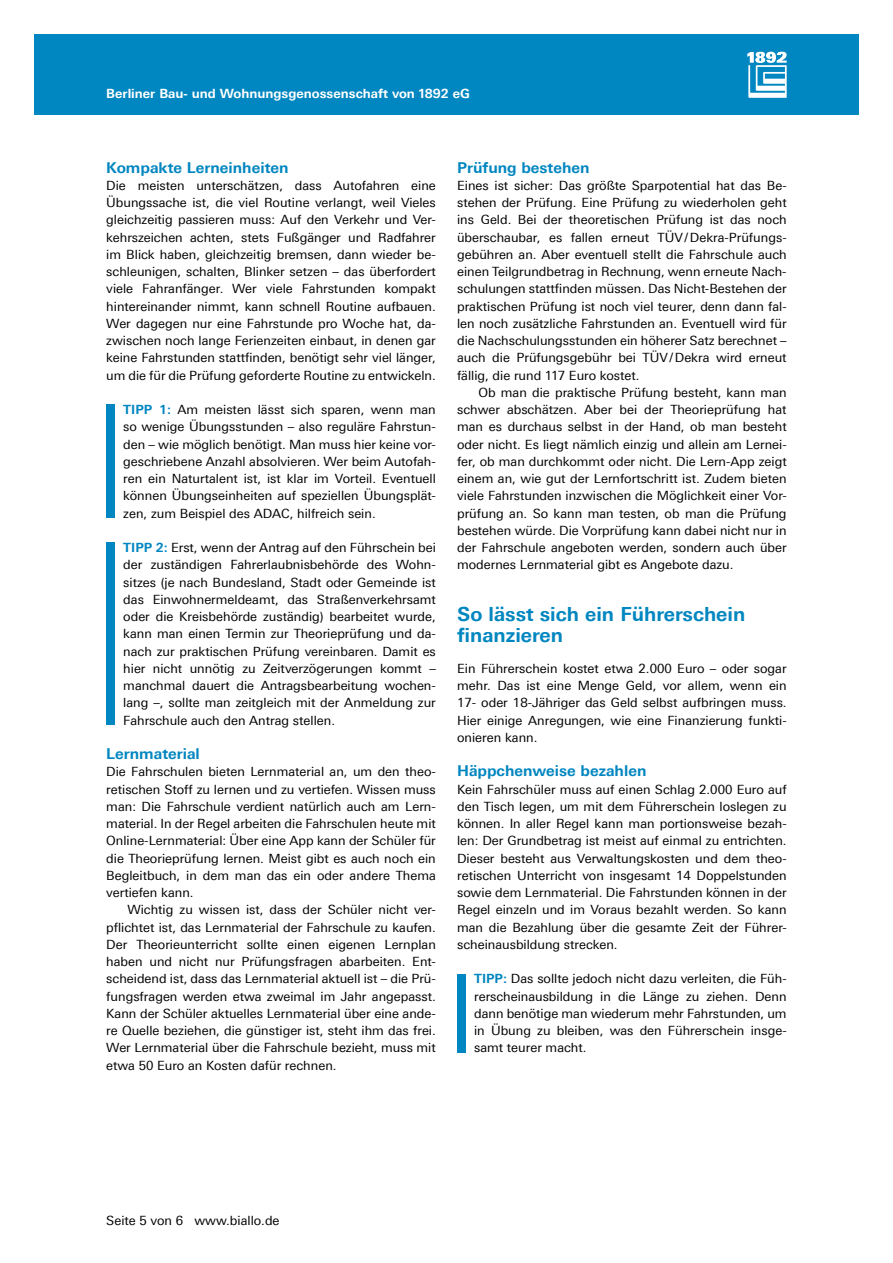
<style>
.page{position:relative;width:893px;height:1263px;background:#fff}
.page>*{position:absolute;margin:0;border:0;box-sizing:border-box;transform-origin:0 0}
.t1{font:700 19.5px/21px "Linotype Univers 630";color:#0086c0}
.t2{font:700 15px "Linotype Univers 630";color:#0086c0}
.t3{font:12.75px/17.2px "Linotype Univers 430";color:#000;text-align:justify}
.t4{font:700 12.75px "Linotype Univers 630";color:#fff}
.s1{font-family:"Linotype Univers 630";font-weight:700;color:#0086c0}
</style>
<div class="page">
<div style="left:34px;top:34px;width:825px;height:81px;background:#0086c0"></div>
<svg style="left:747px;top:52px;width:40px;height:46px"></svg>
<div style="left:106px;top:404px;width:9px;height:114px;background:#0086c0"></div>
<div style="left:106px;top:542px;width:9px;height:183px;background:#0086c0"></div>
<div style="left:457px;top:974px;width:9px;height:78px;background:#0086c0"></div>
<p class="t4" style="left:106px;top:86px;width:365px">Berliner Bau- und Wohnungsgenossenschaft von 1892 eG</p>
<p class="t2" style="left:106px;top:158px;width:184px">Kompakte Lerneinheiten</p>
<p class="t3" style="left:106px;top:177px;width:331px">Die meisten unterschätzen, dass Autofahren eine Übungssache ist, die viel Routine verlangt, weil Vieles gleichzeitig passieren muss: Auf den Verkehr und Ver&shy;kehrszeichen achten, stets Fußgänger und Radfahrer im Blick haben, gleichzeitig bremsen, dann wieder be&shy;schleunigen, schalten, Blinker setzen – das überfordert viele Fahranfänger. Wer viele Fahrstunden kompakt hintereinander nimmt, kann schnell Routine aufbauen.<br>Wer dagegen nur eine Fahrstunde pro Woche hat, da&shy;zwischen noch lange Ferienzeiten einbaut, in denen gar keine Fahrstunden stattfinden, benötigt sehr viel länger, um die für die Prüfung geforderte Routine zu entwickeln.</p>
<p class="t3" style="left:123px;top:401px;width:314px"><span class="s1">TIPP 1:</span> Am meisten lässt sich sparen, wenn man so wenige Übungsstunden – also reguläre Fahrstun&shy;den – wie möglich benötigt. Man muss hier keine vor&shy;geschriebene Anzahl absolvieren. Wer beim Autofah&shy;ren ein Naturtalent ist, ist klar im Vorteil. Eventuell können Übungseinheiten auf speziellen Übungsplät&shy;zen, zum Beispiel des ADAC, hilfreich sein.</p>
<p class="t3" style="left:123px;top:539px;width:314px"><span class="s1">TIPP 2:</span> Erst, wenn der Antrag auf den Führschein bei der zuständigen Fahrerlaubnisbehörde des Wohn&shy;sitzes (je nach Bundesland, Stadt oder Gemeinde ist das Einwohnermeldeamt, das Straßenverkehrsamt oder die Kreisbehörde zuständig) bearbeitet wurde, kann man einen Termin zur Theorieprüfung und da&shy;nach zur praktischen Prüfung vereinbaren. Damit es hier nicht unnötig zu Zeitverzögerungen kommt – manchmal dauert die Antragsbearbeitung wochen&shy;lang –, sollte man zeitgleich mit der Anmeldung zur Fahrschule auch den Antrag stellen.</p>
<p class="t2" style="left:106px;top:745px;width:95px">Lernmaterial</p>
<p class="t3" style="left:106px;top:763px;width:331px">Die Fahrschulen bieten Lernmaterial an, um den theo&shy;retischen Stoff zu lernen und zu vertiefen. Wissen muss man: Die Fahrschule verdient natürlich auch am Lern&shy;material. In der Regel arbeiten die Fahrschulen heute mit Online-Lernmaterial: Über eine App kann der Schüler für die Theorieprüfung lernen. Meist gibt es auch noch ein Begleitbuch, in dem man das ein oder andere Thema vertiefen kann.</p>
<p class="t3" style="left:106px;top:901px;width:331px;text-indent:21px">Wichtig zu wissen ist, dass der Schüler nicht ver&shy;pflichtet ist, das Lernmaterial der Fahrschule zu kaufen.<br>Der Theorieunterricht sollte einen eigenen Lernplan haben und nicht nur Prüfungsfragen abarbeiten. Ent&shy;scheidend ist, dass das Lernmaterial aktuell ist – die Prü&shy;fungsfragen werden etwa zweimal im Jahr angepasst.<br>Kann der Schüler aktuelles Lernmaterial über eine ande&shy;re Quelle beziehen, die günstiger ist, steht ihm das frei.<br>Wer Lernmaterial über die Fahrschule bezieht, muss mit etwa 50 Euro an Kosten dafür rechnen.</p>
<p class="t2" style="left:457px;top:158px;width:134px">Prüfung bestehen</p>
<p class="t3" style="left:457px;top:177px;width:331px">Eines ist sicher: Das größte Sparpotential hat das Be&shy;stehen der Prüfung. Eine Prüfung zu wiederholen geht ins Geld. Bei der theoretischen Prüfung ist das noch überschaubar, es fallen erneut TÜV/Dekra-Prüfungs&shy;gebühren an. Aber eventuell stellt die Fahrschule auch einen Teilgrundbetrag in Rechnung, wenn erneute Nach&shy;schulungen stattfinden müssen. Das Nicht-Bestehen der praktischen Prüfung ist noch viel teurer, denn dann fal&shy;len noch zusätzliche Fahrstunden an. Eventuell wird für die Nachschulungsstunden ein höherer Satz berechnet – auch die Prüfungsgebühr bei TÜV/Dekra wird erneut fällig, die rund 117 Euro kostet.</p>
<p class="t3" style="left:457px;top:384px;width:331px;text-indent:21px">Ob man die praktische Prüfung besteht, kann man schwer abschätzen. Aber bei der Theorieprüfung hat man es durchaus selbst in der Hand, ob man besteht oder nicht. Es liegt nämlich einzig und allein am Lernei&shy;fer, ob man durchkommt oder nicht. Die Lern-App zeigt einem an, wie gut der Lernfortschritt ist. Zudem bieten viele Fahrstunden inzwischen die Möglichkeit einer Vor&shy;prüfung an. So kann man testen, ob man die Prüfung bestehen würde. Die Vorprüfung kann dabei nicht nur in der Fahrschule angeboten werden, sondern auch über modernes Lernmaterial gibt es Angebote dazu.</p>
<h1 class="t1" style="left:457px;top:603px;width:290px">So lässt sich ein Führerschein finanzieren</h1>
<p class="t3" style="left:457px;top:660px;width:331px">Ein Führerschein kostet etwa 2.000 Euro – oder sogar mehr. Das ist eine Menge Geld, vor allem, wenn ein 17- oder 18-Jähriger das Geld selbst aufbringen muss.<br>Hier einige Anregungen, wie eine Finanzierung funkti&shy;onieren kann.</p>
<p class="t2" style="left:457px;top:762px;width:191px">Häppchenweise bezahlen</p>
<p class="t3" style="left:457px;top:780px;width:331px">Kein Fahrschüler muss auf einen Schlag 2.000 Euro auf den Tisch legen, um mit dem Führerschein loslegen zu können. In aller Regel kann man portionsweise bezah&shy;len: Der Grundbetrag ist meist auf einmal zu entrichten.<br>Dieser besteht aus Verwaltungskosten und dem theo&shy;retischen Unterricht von insgesamt 14 Doppelstunden sowie dem Lernmaterial. Die Fahrstunden können in der Regel einzeln und im Voraus bezahlt werden. So kann man die Bezahlung über die gesamte Zeit der Führer&shy;scheinausbildung strecken.</p>
<p class="t3" style="left:474px;top:970px;width:314px"><span class="s1">TIPP:</span> Das sollte jedoch nicht dazu verleiten, die Füh&shy;rerscheinausbildung in die Länge zu ziehen. Denn dann benötige man wiederum mehr Fahrstunden, um in Übung zu bleiben, was den Führerschein insge&shy;samt teurer macht.</p>
<p class="t3" style="left:106px;top:1212px;width:175px">Seite 5 von 6 www.biallo.de</p>
</div>
